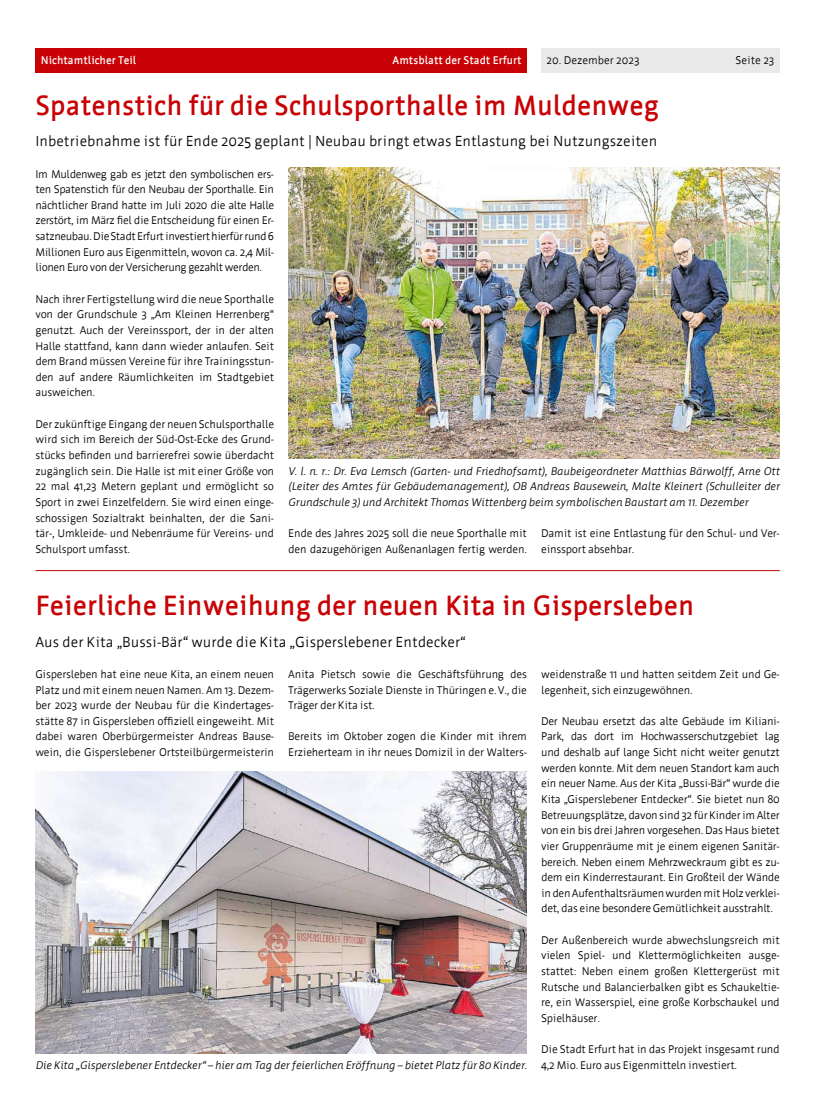
<style>
.page{position:relative;width:833px;height:1117px;background:#fff}
.page>*{position:absolute;margin:0;border:0;box-sizing:border-box;transform-origin:0 0}
.H1-u1{font:700 27.5px "Werk";color:#c80205}
.P-uz{font:14.38px "Werk";color:#000}
.P-Normal{font:11px/15.6px "Werk";letter-spacing:-.02em;color:#000;text-align:justify}
.t1{font:italic 11px/15.6px "Werk";letter-spacing:-.02em;color:#000;text-align:justify}
.t2{font:700 11px "Werk";color:#fff}
.P-Normal-2{font:11px "Werk";color:#000}
</style>
<div class="page">
<div style="left:541px;top:48px;width:239px;height:25px;background:#e9e9e9"></div>
<div style="left:35px;top:48px;width:492px;height:25px;background:#c80205"></div>
<hr style="left:35px;top:570px;width:745px;height:1px;background:#c80205">
<img style="left:288px;top:168px;width:492px;height:291px">
<img style="left:35px;top:771px;width:492px;height:281px">
<p class="t2" style="left:41px;top:55px;width:97px">Nichtamtlicher Teil</p>
<p class="t2" style="left:392px;top:55px;width:131px">Amtsblatt der Stadt Erfurt</p>
<p class="P-Normal-2" style="left:546px;top:54px;width:95px">20. Dezember 2023</p>
<p class="P-Normal" style="left:735px;top:53px;width:40px">Seite 23</p>
<h1 class="H1-u1" style="left:35px;top:90px;width:625px">Spatenstich für die Schulsporthalle im Muldenweg</h1>
<p class="P-uz" style="left:35px;top:133px;width:623px">Inbetriebnahme ist für Ende 2025 geplant | Neubau bringt etwas Entlastung bei Nutzungszeiten</p>
<p class="P-Normal" style="left:35px;top:166px;width:240px">Im Muldenweg gab es jetzt den symbolischen ers&shy;ten Spatenstich für den Neubau der Sporthalle. Ein nächtlicher Brand hatte im Juli 2020 die alte Halle zerstört, im März fiel die Entscheidung für einen Er&shy;satzneubau. Die Stadt Erfurt investiert hierfür rund 6<br>Millionen Euro aus Eigenmitteln, wovon ca. 2,4 Mil&shy;lionen Euro von der Versicherung gezahlt werden.</p>
<p class="P-Normal" style="left:35px;top:291px;width:240px">Nach ihrer Fertigstellung wird die neue Sporthalle von der Grundschule 3 „Am Kleinen Herrenberg“ genutzt. Auch der Vereinssport, der in der alten Halle stattfand, kann dann wieder anlaufen. Seit dem Brand müssen Vereine für ihre Trainingsstun&shy;den auf andere Räumlichkeiten im Stadtgebiet ausweichen.</p>
<p class="P-Normal" style="left:35px;top:416px;width:240px">Der zukünftige Eingang der neuen Schulsporthalle wird sich im Bereich der Süd-Ost-Ecke des Grund&shy;stücks befinden und barrierefrei sowie überdacht zugänglich sein. Die Halle ist mit einer Größe von 22 mal 41,23 Metern geplant und ermöglicht so Sport in zwei Einzelfeldern. Sie wird einen einge&shy;schossigen Sozialtrakt beinhalten, der die Sani&shy;tär-, Umkleide- und Nebenräume für Vereins- und Schulsport umfasst.</p>
<p class="t1" style="left:288px;top:463px;width:493px">V. l. n. r.: Dr. Eva Lemsch (Garten- und Friedhofsamt), Baubeigeordneter Matthias Bärwolff, Arne Ott (Leiter des Amtes für Gebäudemanagement), OB Andreas Bausewein, Malte Kleinert (Schulleiter der Grundschule 3) und Architekt Thomas Wittenberg beim symbolischen Baustart am 11. Dezember</p>
<p class="P-Normal" style="left:288px;top:525px;width:240px">Ende des Jahres 2025 soll die neue Sporthalle mit den dazugehörigen Außenanlagen fertig werden.</p>
<p class="P-Normal" style="left:541px;top:525px;width:240px">Damit ist eine Entlastung für den Schul- und Ver&shy;einssport absehbar.</p>
<h1 class="H1-u1" style="left:35px;top:590px;width:660px">Feierliche Einweihung der neuen Kita in Gispersleben</h1>
<p class="P-uz" style="left:35px;top:633px;width:432px">Aus der Kita „Bussi-Bär“ wurde die Kita „Gisperslebener Entdecker“</p>
<p class="P-Normal" style="left:35px;top:666px;width:240px">Gispersleben hat eine neue Kita, an einem neuen Platz und mit einem neuen Namen. Am 13. Dezem&shy;ber 2023 wurde der Neubau für die Kindertages&shy;stätte 87 in Gispersleben offiziell eingeweiht. Mit dabei waren Oberbürgermeister Andreas Bause&shy;wein, die Gisperslebener Ortsteilbürgermeisterin</p>
<p class="P-Normal" style="left:288px;top:666px;width:240px">Anita Pietsch sowie die Geschäftsführung des Trägerwerks Soziale Dienste in Thüringen e.V., die Träger der Kita ist.</p>
<p class="P-Normal" style="left:541px;top:666px;width:240px">weidenstraße 11 und hatten seitdem Zeit und Ge&shy;legenheit, sich einzugewöhnen.</p>
<p class="P-Normal" style="left:541px;top:713px;width:240px">Der Neubau ersetzt das alte Gebäude im Kiliani-Park, das dort im Hochwasserschutzgebiet lag und deshalb auf lange Sicht nicht weiter genutzt werden konnte. Mit dem neuen Standort kam auch ein neuer Name. Aus der Kita „Bussi-Bär“ wurde die Kita „Gisperslebener Entdecker“. Sie bietet nun 80<br>Betreuungsplätze, davon sind 32 für Kinder im Alter von ein bis drei Jahren vorgesehen. Das Haus bietet vier Gruppenräume mit je einem eigenen Sanitär&shy;bereich. Neben einem Mehrzweckraum gibt es zu&shy;dem ein Kinderrestaurant. Ein Großteil der Wände in den Aufenthaltsräumen wurden mit Holz verklei&shy;det, das eine besondere Gemütlichkeit ausstrahlt.</p>
<p class="P-Normal" style="left:541px;top:931px;width:240px">Der Außenbereich wurde abwechslungsreich mit vielen Spiel- und Klettermöglichkeiten ausge&shy;stattet: Neben einem großen Klettergerüst mit Rutsche und Balancierbalken gibt es Schaukeltie&shy;re, ein Wasserspiel, eine große Korbschaukel und Spielhäuser.</p>
<p class="P-Normal" style="left:541px;top:1041px;width:240px">Die Stadt Erfurt hat in das Projekt insgesamt rund<br>4,2 Mio. Euro aus Eigenmitteln investiert.</p>
<p class="P-Normal" style="left:288px;top:728px;width:240px">Bereits im Oktober zogen die Kinder mit ihrem<br>Erzieherteam in ihr neues Domizil in der Walters-</p>
<p class="t1" style="left:35px;top:1056px;width:493px">Die Kita „Gisperslebener Entdecker“ – hier am Tag der feierlichen Eröffnung – bietet Platz für 80 Kinder.</p>
</div>
